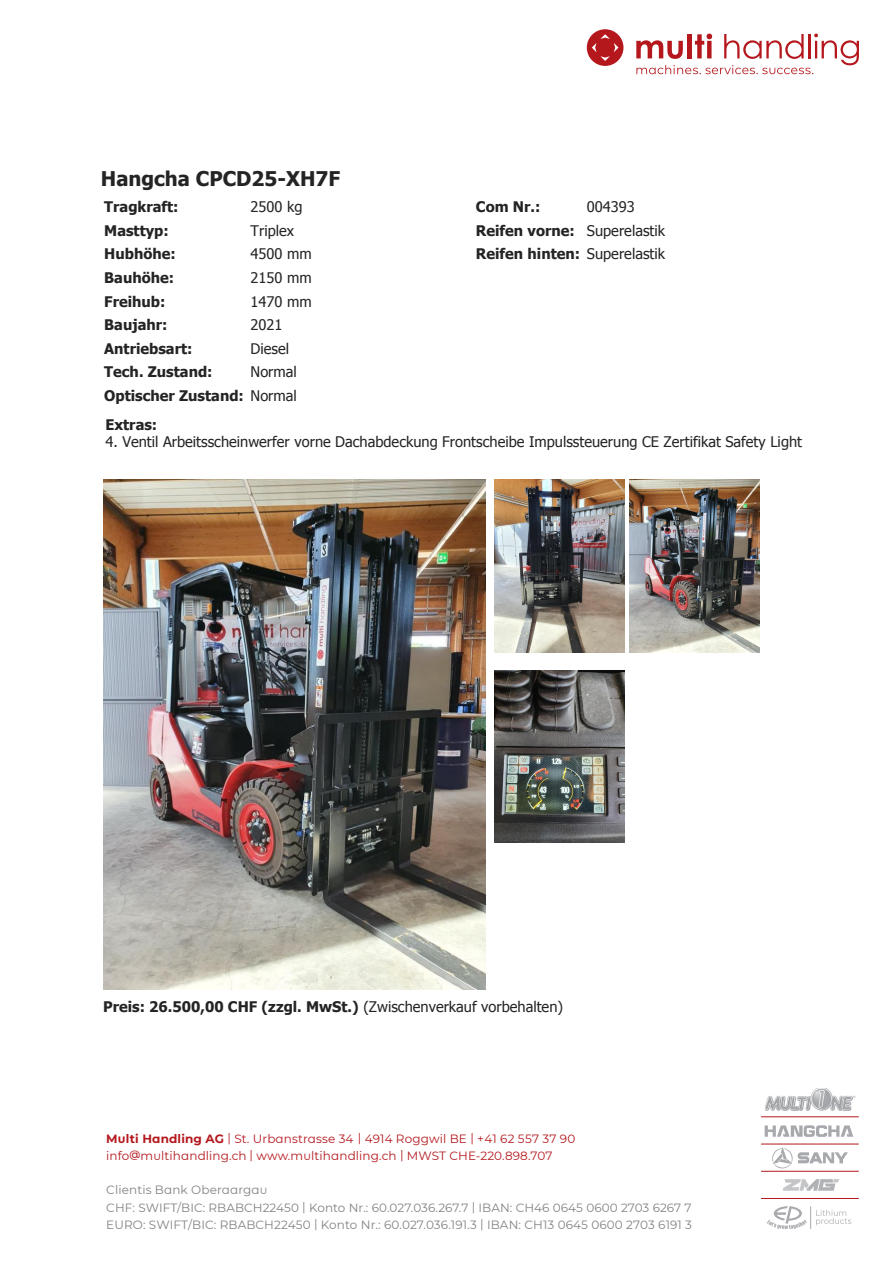
<style>
.page{position:relative;width:893px;height:1263px;background:#fff}
.page>*{position:absolute;margin:0;border:0;box-sizing:border-box;transform-origin:0 0}
.t1{font:700 20.25px "Tahoma";color:#242424}
.t2{font:14.7px/23.7px "Tahoma";color:#242424}
.t3{font:700 14.7px/23.7px "Tahoma";color:#242424;text-align:right}
.t4{font:12px/17.2px "Montserrat";letter-spacing:.005em;color:#808285}
.t5{font:12px/17.2px "Montserrat";letter-spacing:.01em;color:#b4181d}
.s1{font-weight:400}
.s2{font-weight:700}
.s3{font-weight:700;font-size:11.25px}
.s4{font-weight:500;font-size:10.5px}
.s5{font-size:11.25px}
</style>
<div class="page">
<svg style="left:636px;top:34px;width:223px;height:40px"></svg>
<div style="left:587px;top:29px;width:36px;height:37px;background:#b4181d;border-radius:50%"></div>
<svg style="left:592px;top:34px;width:26px;height:27px"></svg>
<hr style="left:761px;top:1116px;width:98px;height:1px;background:#b4181d">
<hr style="left:761px;top:1144px;width:98px;height:1px;background:#b4181d">
<hr style="left:761px;top:1171px;width:98px;height:1px;background:#b4181d">
<hr style="left:761px;top:1198px;width:98px;height:1px;background:#b4181d">
<svg style="left:767px;top:1206px;width:84px;height:23px"></svg>
<svg style="left:765px;top:1125px;width:88px;height:12px"></svg>
<svg style="left:772px;top:1147px;width:76px;height:21px"></svg>
<img style="left:783px;top:1179px;width:57px;height:12px">
<img style="left:765px;top:1088px;width:88px;height:23px">
<img style="left:103px;top:479px;width:383px;height:510px">
<img style="left:495px;top:479px;width:129px;height:173px">
<img style="left:630px;top:479px;width:129px;height:173px">
<img style="left:495px;top:670px;width:129px;height:172px">
<h1 class="t1" style="left:101px;top:166px;width:241px">Hangcha CPCD25-XH7F</h1>
<p class="t3" style="left:104px;top:194px;width:76px">Tragkraft:</p>
<p class="t2" style="left:251px;top:194px;width:53px">2500 kg</p>
<p class="t3" style="left:104px;top:218px;width:66px">Masttyp:</p>
<p class="t2" style="left:251px;top:218px;width:45px">Triplex</p>
<p class="t3" style="left:104px;top:242px;width:73px">Hubhöhe:</p>
<p class="t2" style="left:251px;top:242px;width:63px">4500 mm</p>
<p class="t3" style="left:104px;top:265px;width:71px">Bauhöhe:</p>
<p class="t2" style="left:251px;top:265px;width:63px">2150 mm</p>
<p class="t3" style="left:104px;top:289px;width:63px">Freihub:</p>
<p class="t2" style="left:251px;top:289px;width:63px">1470 mm</p>
<p class="t3" style="left:104px;top:312px;width:65px">Baujahr:</p>
<p class="t2" style="left:251px;top:312px;width:33px">2021</p>
<p class="t3" style="left:104px;top:336px;width:90px">Antriebsart:</p>
<p class="t2" style="left:251px;top:336px;width:40px">Diesel</p>
<p class="t3" style="left:104px;top:360px;width:110px">Tech. Zustand:</p>
<p class="t3" style="left:104px;top:360px;width:194px"><span class="s1">Normal<br></span>Optischer Zustand: <span class="s1">Normal</span></p>
<p class="t2" style="left:476px;top:194px;width:191px;text-indent:111px">004393<br><span class="s2">Reifen vorne:</span> Superelastik<br><span class="s2">Reifen hinten:</span> Superelastik</p>
<p class="t3" style="left:476px;top:194px;width:66px">Com Nr.:</p>
<p class="t3" style="left:105px;top:413px;width:53px">Extras:</p>
<p class="t2" style="left:105px;top:429px;width:698px">4. Ventil Arbeitsscheinwerfer vorne Dachabdeckung Frontscheibe Impulssteuerung CE Zertifikat Safety Light</p>
<p class="t3" style="left:103px;top:995px;width:461px">Preis: 26.500,00 CHF (zzgl. MwSt.) <span class="s1">(Zwischenverkauf vorbehalten)</span></p>
<p class="t5" style="left:106px;top:1129px;width:470px"><span class="s2">M</span><span class="s3">U</span><span class="s2">lti Handling AG</span> | St. Urbanstrasse 34 | 4914 Roggwil BE | +41 62 557 37 90 info<span class="s4">@</span>m<span class="s5">U</span>ltihandling.ch | www.m<span class="s5">U</span>ltihandling.ch | MWST CHE-220.898.707</p>
<p class="t4" style="left:106px;top:1181px;width:587px">Clientis Bank Oberaarga<span class="s5">U<br></span>CHF: SWIFT/BIC: RBABCH22450 | Konto Nr.: 60.027.036.267.7 | IBAN: CH46 0645 0600 2703 6267 7<br>EURO: SWIFT/BIC: RBABCH22450 | Konto Nr.: 60.027.036.191.3 | IBAN: CH13 0645 0600 2703 6191 3</p>
</div>
